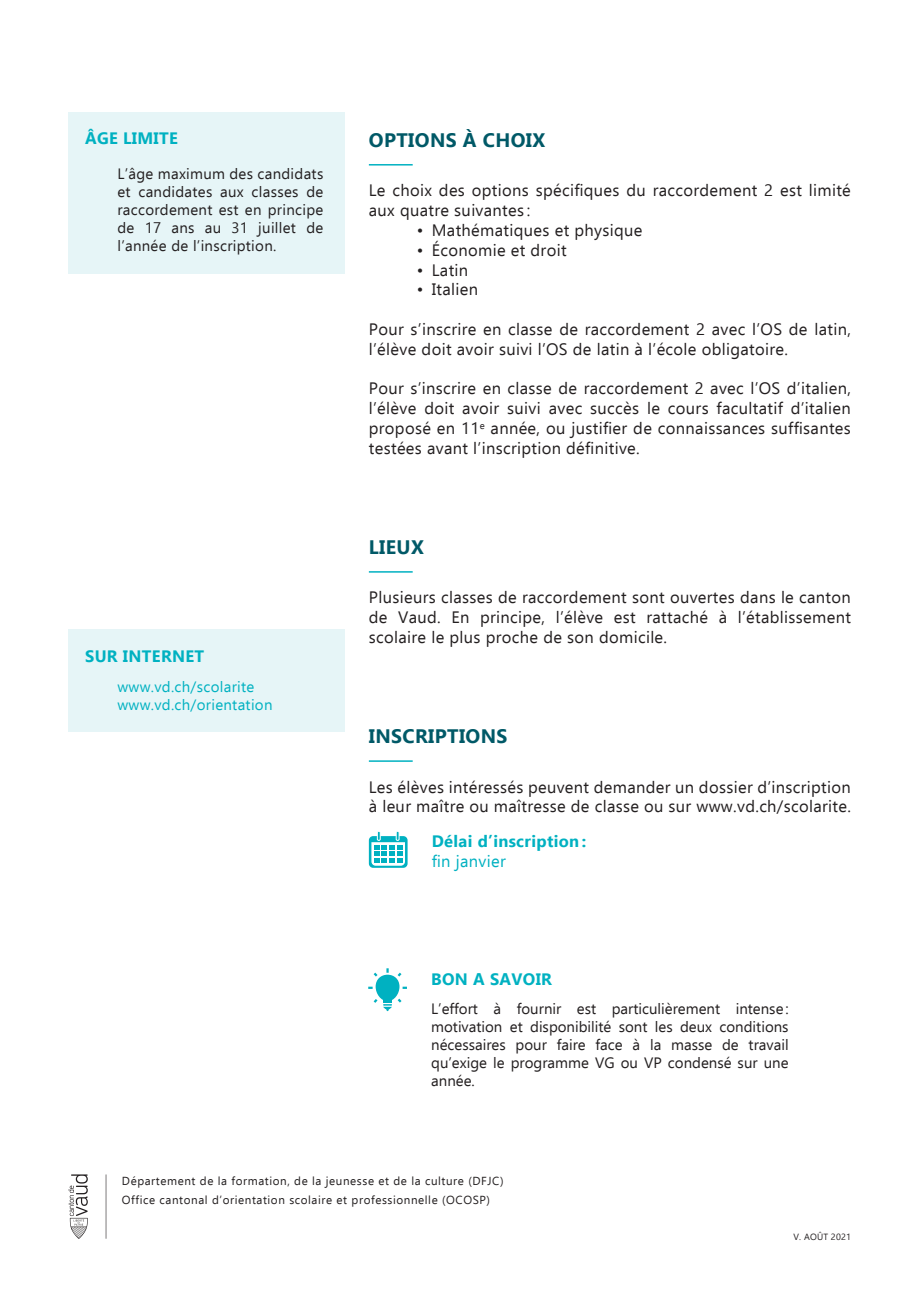
<style>
.page{position:relative;width:919px;height:1289px;background:#fff}
.page>*{position:absolute;margin:0;border:0;box-sizing:border-box;transform-origin:0 0}
.Titre_col1{font:700 19.5px "Ebrima";letter-spacing:.02em;color:#005967}
.Texte_courant{font:16.5px/19.8px "Ebrima";letter-spacing:.02em;color:#231f20}
.Titre_1_-_block{font:700 16.5px "Ebrima";letter-spacing:.02em;color:#00b1c1}
.Texte_courant-2{font:700 16.5px "Ebrima";letter-spacing:.02em;color:#00b1c1}
.Texte_courant-3{font:16.5px "Ebrima";letter-spacing:.02em;color:#00b1c1}
.Texte_courant_case{font:15px/18px "Ebrima";letter-spacing:.01em;color:#231f20;text-align:justify}
.Texte_courant_case-2{font:15px "Ebrima";letter-spacing:.02em;color:#00b1c1}
.Texte_courant-4{font:11.7px "Ebrima";letter-spacing:.05em;color:#231f20}
.Chapeau{font:9px "Ebrima";letter-spacing:.02em;color:#231f20}
</style>
<div class="page">
<hr style="left:369px;top:164px;width:43px;height:1px;background:#00b1c1">
<hr style="left:369px;top:571px;width:43px;height:1px;background:#00b1c1">
<hr style="left:369px;top:760px;width:43px;height:1px;background:#00b1c1">
<div style="left:68px;top:629px;width:276px;height:102px;background:#e6f5f7"></div>
<svg style="left:369px;top:836px;width:38px;height:31px"></svg>
<svg style="left:371px;top:831px;width:34px;height:34px"></svg>
<div style="left:375px;top:974px;width:24px;height:27px;background:#00b1c1;border-radius:12px"></div>
<svg style="left:373px;top:972px;width:7px;height:6px"></svg>
<svg style="left:395px;top:972px;width:7px;height:6px"></svg>
<svg style="left:373px;top:996px;width:29px;height:15px"></svg>
<svg style="left:68px;top:1174px;width:20px;height:64px"></svg>
<svg style="left:106px;top:1174px;width:1px;height:64px"></svg>
<div style="left:68px;top:112px;width:276px;height:161px;background:#e6f5f7"></div>
<p class="Titre_1_-_block" style="left:85px;top:125px;width:94px">ÂGE LIMITE</p>
<p class="Texte_courant_case" style="left:117px;top:164px;width:207px">L’âge maximum des candidats et candidates aux classes de raccordement est en principe de 17 ans au 31 juillet de l’année de l’inscription.</p>
<p class="Titre_1_-_block" style="left:85px;top:643px;width:121px">SUR INTERNET</p>
<p class="Texte_courant_case-2" style="left:117px;top:675px;width:138px">www.vd.ch/scolarite</p>
<p class="Texte_courant_case-2" style="left:117px;top:693px;width:157px">www.vd.ch/orientation</p>
<p class="Titre_col1" style="left:369px;top:125px;width:178px">OPTIONS À CHOIX</p>
<p class="Texte_courant" style="left:369px;top:180px;width:483px">Le choix des options spécifiques du raccordement 2 est limité aux quatre suivantes :</p>
<p class="Texte_courant" style="left:417px;top:220px;width:227px">• Mathématiques et physique</p>
<p class="Texte_courant" style="left:417px;top:239px;width:151px">• Économie et droit</p>
<p class="Texte_courant" style="left:417px;top:259px;width:53px">• Latin</p>
<p class="Texte_courant" style="left:417px;top:279px;width:63px">• Italien</p>
<p class="Texte_courant" style="left:369px;top:319px;width:483px">Pour s’inscrire en classe de raccordement 2 avec l’OS de latin, l’élève doit avoir suivi l’OS de latin à l’école obligatoire.</p>
<p class="Texte_courant" style="left:369px;top:378px;width:483px;text-align:justify">Pour s’inscrire en classe de raccordement 2 avec l’OS d’italien, l’élève doit avoir suivi avec succès le cours facultatif d’italien proposé en 11<sup>e</sup> année, ou justifier de connaissances suffisantes testées avant l’inscription définitive.</p>
<p class="Titre_col1" style="left:369px;top:532px;width:56px">LIEUX</p>
<p class="Texte_courant" style="left:369px;top:587px;width:483px;text-align:justify">Plusieurs classes de raccordement sont ouvertes dans le canton de Vaud. En principe, l’élève est rattaché à l’établissement scolaire le plus proche de son domicile.</p>
<p class="Titre_col1" style="left:369px;top:721px;width:140px">INSCRIPTIONS</p>
<p class="Texte_courant" style="left:369px;top:776px;width:483px">Les élèves intéressés peuvent demander un dossier d’inscription à leur maître ou maîtresse de classe ou sur www.vd.ch/scolarite.</p>
<p class="Texte_courant-2" style="left:432px;top:828px;width:156px">Délai d’inscription :</p>
<p class="Texte_courant-3" style="left:432px;top:849px;width:75px">fin janvier</p>
<p class="Titre_1_-_block" style="left:431px;top:966px;width:122px">BON A SAVOIR</p>
<p class="Texte_courant_case" style="left:431px;top:998px;width:359px">L’effort à fournir est particulièrement intense: motivation et disponibilité sont les deux conditions nécessaires pour faire face à la masse de travail qu’exige le programme VG ou VP condensé sur une année.</p>
<p class="Texte_courant-4" style="left:122px;top:1172px;width:383px">Département de la formation, de la jeunesse et de la culture (DFJC)</p>
<p class="Texte_courant-4" style="left:122px;top:1190px;width:370px">Office cantonal d’orientation scolaire et professionnelle (OCOSP)</p>
<p class="Chapeau" style="left:793px;top:1230px;width:59px">V. AOÛT 2021</p>
</div>
